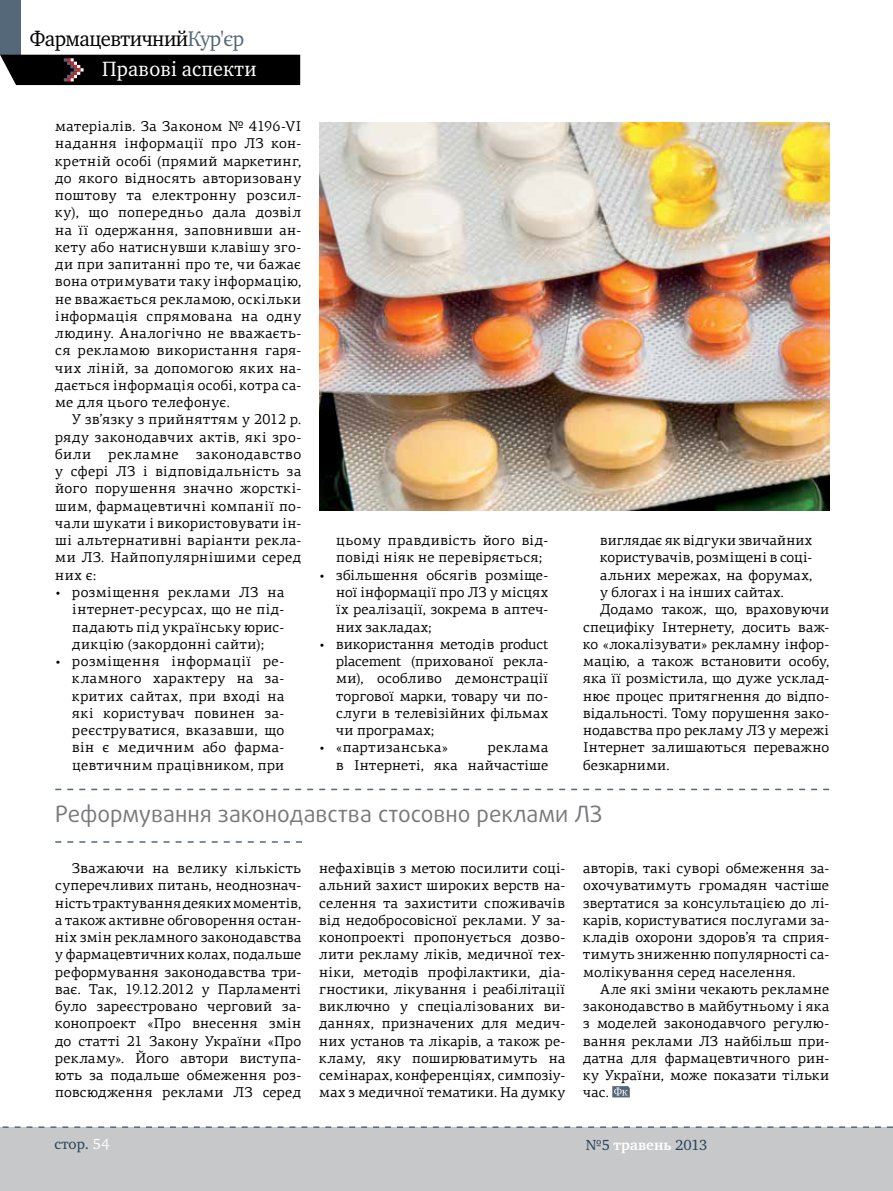
<style>
.page{position:relative;width:893px;height:1191px;background:#fff}
.page>*{position:absolute;margin:0;border:0;box-sizing:border-box;transform-origin:0 0}
.t1{font:22.5px "Daxline Pro";color:#77787b}
.t2{font:21.75px "Charter ITC";letter-spacing:-.025em;color:#000;scale:.95 1}
.t3{font:21.15px "Charter ITC";letter-spacing:.01em;color:#fff;scale:.95 1}
.t4{font:700 15px "Charter ITC";color:#fff}
.t5{font:15px "Charter ITC";letter-spacing:.01em;color:#284254}
.t6{font:14.25px/17.2px "PF Agora Serif Pro";letter-spacing:.02em;color:#000;text-align:justify}
.t7{font:14.25px "PF Agora Serif Pro";color:#000}
.t8{font:14.25px "PF Agora Serif Pro";letter-spacing:.04em;color:#000}
.s1{color:#556879}
.s2{color:#fff}
.s3{font-weight:400;color:#284254}
</style>
<div class="page">
<div style="left:0;top:1127px;width:893px;height:64px;background:#c7c8ca"></div>
<svg style="left:2px;top:1126px;width:891px;height:2px"></svg>
<div style="left:0;top:0;width:21px;height:55px;background:#556879"></div>
<div style="left:0;top:55px;width:300px;height:30px;background:#000"></div>
<svg style="left:55px;top:788px;width:774px;height:2px"></svg>
<svg style="left:55px;top:841px;width:247px;height:1px"></svg>
<svg style="left:612px;top:1086px;width:18px;height:11px"></svg>
<img style="left:320px;top:122px;width:509px;height:389px">
<h2 class="t2" style="left:30px;top:25px;width:227px">Фармацевтичний<span class="s1">Кур'єр</span></h2>
<h3 class="t3" style="left:102px;top:56px;width:164px">Правові аспекти</h3>
<p class="t6" style="left:55px;top:118px;width:247px">матеріалів. За Законом № 4196‑VI надання інформації про ЛЗ кон&shy;кретній особі (прямий маркетинг, до якого відносять авторизовану поштову та електронну розсил&shy;ку), що попередньо дала дозвіл на її одержання, заповнивши ан&shy;кету або натиснувши клавішу зго&shy;ди при запитанні про те, чи бажає вона отримувати таку інформацію, не вважається рекламою, оскільки інформація спрямована на одну людину. Аналогічно не вважаєть&shy;ся рекламою використання гаря&shy;чих ліній, за допомогою яких на&shy;дається інформація особі, котра са&shy;ме для цього телефонує.</p>
<p class="t6" style="left:55px;top:411px;width:247px;text-indent:17px">У зв’язку з прийняттям у 2012 р. ряду законодавчих актів, які зро&shy;били рекламне законодавство у сфері ЛЗ і відповідальність за його порушення значно жорсткі&shy;шим, фармацевтичні компанії по&shy;чали шукати і використовувати ін&shy;ші альтернативні варіанти рекла&shy;ми ЛЗ. Найпопулярнішими серед них є:</p>
<p class="t6" style="left:72px;top:583px;width:213px;text-indent:-17px">• розміщення реклами ЛЗ на інтернет‑ресурсах, що не під&shy;падають під українську юрис&shy;дикцію (закордонні сайти);</p>
<p class="t6" style="left:72px;top:652px;width:213px;text-indent:-17px">• розміщення інформації ре&shy;кламного характеру на за&shy;критих сайтах, при вході на які користувач повинен за&shy;реєструватися, вказавши, що він є медичним або фарма&shy;цевтичним працівником, при</p>
<p class="t6" style="left:600px;top:532px;width:213px">виглядає як відгуки звичайних</p>
<p class="t6" style="left:600px;top:549px;width:213px">користувачів, розміщені в соці-</p>
<p class="t6" style="left:600px;top:566px;width:213px">альних мережах, на форумах,</p>
<p class="t6" style="left:600px;top:583px;width:185px">у блогах і на інших сайтах.</p>
<p class="t7" style="left:600px;top:601px;width:230px">Додамо також, що, враховуючи</p>
<p class="t6" style="left:583px;top:618px;width:247px">специфіку Інтернету, досить важ-</p>
<p class="t6" style="left:583px;top:635px;width:247px">ко «локалізувати» рекламну інфор-</p>
<p class="t6" style="left:583px;top:652px;width:247px">мацію, а також встановити особу,</p>
<p class="t6" style="left:583px;top:670px;width:247px">яка її розмістила, що дуже усклад-</p>
<p class="t6" style="left:583px;top:687px;width:247px">нює процес притягнення до відпо-</p>
<p class="t6" style="left:583px;top:704px;width:247px">відальності. Тому порушення зако-</p>
<p class="t6" style="left:583px;top:721px;width:247px">нодавства про рекламу ЛЗ у мережі</p>
<p class="t6" style="left:583px;top:739px;width:247px">Інтернет залишаються переважно</p>
<p class="t6" style="left:583px;top:756px;width:88px">безкарними.</p>
<h1 class="t1" style="left:55px;top:799px;width:549px">Реформування законодавства стосовно реклами ЛЗ</h1>
<p class="t6" style="left:55px;top:859px;width:247px;text-indent:17px">Зважаючи на велику кількість суперечливих питань, неоднознач&shy;ність трактування деяких моментів, а також активне обговорення остан&shy;ніх змін рекламного законодавства у фармацевтичних колах, подальше реформування законодавства три&shy;ває. Так, 19.12.2012 у Парламенті було зареєстровано черговий за&shy;конопроект «Про внесення змін до статті 21 Закону України «Про рекламу». Його автори виступа&shy;ють за подальше обмеження роз&shy;повсюдження реклами ЛЗ серед</p>
<p class="t6" style="left:319px;top:859px;width:247px">нефахівців з метою посилити соці&shy;альний захист широких верств на&shy;селення та захистити споживачів від недобросовісної реклами. У за&shy;конопроекті пропонується дозво&shy;лити рекламу ліків, медичної тех&shy;ніки, методів профілактики, діа&shy;гностики, лікування і реабілітації виключно у спеціалізованих ви&shy;даннях, призначених для медич&shy;них установ та лікарів, а також ре&shy;кламу, яку поширюватимуть на семінарах, конференціях, симпозіу&shy;мах з медичної тематики. На думку</p>
<p class="t6" style="left:583px;top:859px;width:247px">авторів, такі суворі обмеження за&shy;охочуватимуть громадян частіше звертатися за консультацією до лі&shy;карів, користуватися послугами за&shy;кладів охорони здоров’я та сприя&shy;тимуть зниженню популярності са&shy;молікування серед населення.</p>
<p class="t6" style="left:336px;top:532px;width:213px">цьому правдивість його від&shy;повіді ніяк не перевіряється;</p>
<p class="t6" style="left:336px;top:566px;width:213px;text-indent:-17px">• збільшення обсягів розміще&shy;ної інформації про ЛЗ у місцях їх реалізації, зокрема в аптеч&shy;них закладах;</p>
<p class="t6" style="left:336px;top:635px;width:213px;text-indent:-17px">• використання методів product placement (прихованої рекла&shy;ми), особливо демонстрації торгової марки, товару чи по&shy;слуги в телевізійних фільмах чи програмах;</p>
<p class="t8" style="left:319px;top:739px;width:130px">• «партизанська»</p>
<p class="t6" style="left:336px;top:739px;width:213px;text-align:right">реклама<br>в Інтернеті, яка найчастіше</p>
<p class="t6" style="left:583px;top:980px;width:247px;text-indent:17px">Але які зміни чекають рекламне законодавство в майбутньому і яка з моделей законодавчого регулю&shy;вання реклами ЛЗ найбільш при&shy;датна для фармацевтичного рин&shy;ку України, може показати тільки час.</p>
<p class="t5" style="left:55px;top:1135px;width:57px">стор. <span class="s2">54</span></p>
<p class="t4" style="left:586px;top:1135px;width:123px"><span class="s3">№5</span> травень <span class="s3">2013</span></p>
</div>
